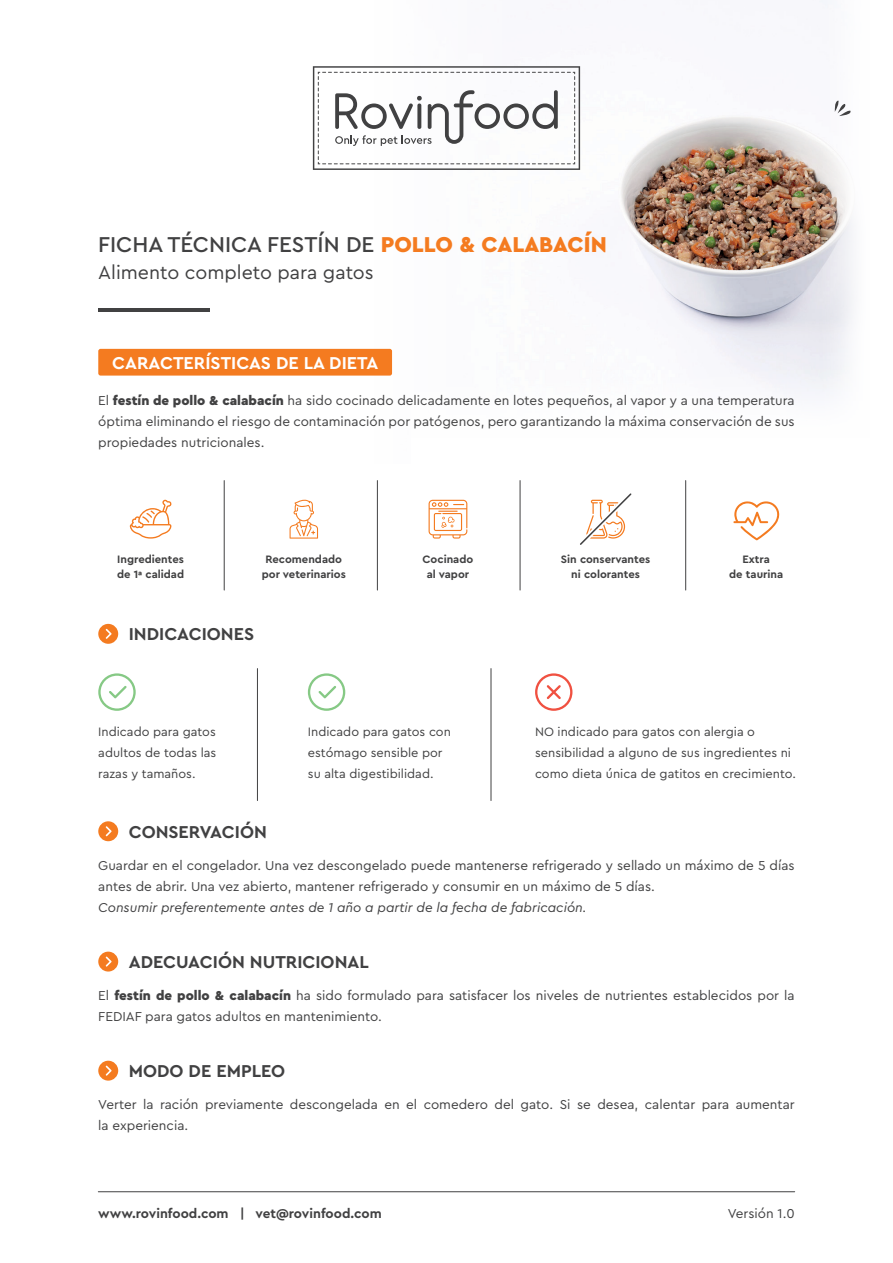
<style>
.page{position:relative;width:893px;height:1263px;background:#fff}
.page>*{position:absolute;margin:0;border:0;box-sizing:border-box;transform-origin:0 0}
.t1{font:500 22.5px "Cera Pro";color:#414142}
.t2{font:19.5px "Cera Pro";color:#414142}
.t3{font:700 18px "Cera Pro";color:#414142}
.t4{font:700 18px "Cera Pro";color:#fff}
.t5{font:13.5px/21px "Cera Pro";color:#414142}
.t6{font:italic 13.5px "Cera Pro";color:#414142}
.t7{font:700 13.5px "Cera Pro";color:#414142}
.t8{font:12.75px/21px "Cera Pro";color:#414142}
.t9{font:700 11.25px/14.1px "Cera Pro";color:#414142;text-align:center}
.s1{font-weight:900;color:#f47b20}
.s2{font-weight:900}
</style>
<div class="page">
<img style="left:580px;top:0;width:273px;height:395px">
<svg style="left:313px;top:66px;width:267px;height:104px"></svg>
<hr style="left:98px;top:308px;width:112px;height:3px;background:#414142">
<div style="left:98px;top:349px;width:294px;height:27px;background:#f47b20;border-radius:2px"></div>
<svg style="left:835px;top:100px;width:16px;height:16px"></svg>
<hr style="left:224px;top:481px;width:1px;height:109px;background:#414142">
<hr style="left:377px;top:481px;width:1px;height:109px;background:#414142">
<hr style="left:520px;top:481px;width:1px;height:109px;background:#414142">
<svg style="left:290px;top:500px;width:28px;height:39px"></svg>
<svg style="left:429px;top:500px;width:38px;height:39px"></svg>
<svg style="left:580px;top:493px;width:51px;height:52px"></svg>
<hr style="left:685px;top:481px;width:1px;height:109px;background:#414142">
<svg style="left:130px;top:499px;width:42px;height:40px"></svg>
<svg style="left:98px;top:624px;width:20px;height:20px"></svg>
<svg style="left:535px;top:673px;width:37px;height:38px"></svg>
<svg style="left:98px;top:673px;width:38px;height:38px"></svg>
<hr style="left:257px;top:668px;width:1px;height:132px;background:#414142">
<hr style="left:491px;top:668px;width:1px;height:132px;background:#414142">
<svg style="left:308px;top:673px;width:37px;height:38px"></svg>
<svg style="left:98px;top:821px;width:20px;height:20px"></svg>
<hr style="left:98px;top:1191px;width:697px;height:1px;background:#414142">
<svg style="left:98px;top:952px;width:20px;height:19px"></svg>
<svg style="left:98px;top:1061px;width:20px;height:19px"></svg>
<svg style="left:733px;top:501px;width:46px;height:39px"></svg>
<h1 class="t1" style="left:98px;top:230px;width:510px">FICHA TÉCNICA FESTÍN DE <span class="s1">POLLO &amp; CALABACÍN</span></h1>
<h2 class="t2" style="left:98px;top:259px;width:277px">Alimento completo para gatos</h2>
<h3 class="t4" style="left:112px;top:351px;width:267px">CARACTERÍSTICAS DE LA DIETA</h3>
<p class="t5" style="left:98px;top:389px;width:698px;text-align:justify">El <span class="s2">festín de pollo &amp; calabacín</span> ha sido cocinado delicadamente en lotes pequeños, al vapor y a una temperatura óptima eliminando el riesgo de contaminación por patógenos, pero garantizando la máxima conservación de sus propiedades nutricionales.</p>
<p class="t9" style="left:117px;top:552px;width:69px;text-align:left">Ingredientes de 1ª calidad</p>
<p class="t9" style="left:561px;top:552px;width:91px">Sin conservantes ni colorantes</p>
<p class="t9" style="left:729px;top:552px;width:56px">Extra<br>de taurina</p>
<p class="t9" style="left:262px;top:552px;width:86px">Recomendado por veterinarios</p>
<p class="t9" style="left:423px;top:552px;width:52px">Cocinado al vapor</p>
<h3 class="t3" style="left:129px;top:622px;width:127px">INDICACIONES</h3>
<p class="t8" style="left:98px;top:720px;width:120px;text-align:justify">Indicado para gatos adultos de todas las razas y tamaños.</p>
<p class="t8" style="left:535px;top:720px;width:262px">NO indicado para gatos con alergia o sensibilidad a alguno de sus ingredientes ni como dieta única de gatitos en crecimiento.</p>
<p class="t8" style="left:308px;top:720px;width:145px">Indicado para gatos con estómago sensible por su alta digestibilidad.</p>
<h3 class="t3" style="left:129px;top:819px;width:140px">CONSERVACIÓN</h3>
<p class="t5" style="left:98px;top:854px;width:698px">Guardar en el congelador. Una vez descongelado puede mantenerse refrigerado y sellado un máximo de 5 días antes de abrir. Una vez abierto, mantener refrigerado y consumir en un máximo de 5 días.</p>
<p class="t6" style="left:98px;top:898px;width:490px">Consumir preferentemente antes de 1 año a partir de la fecha de fabricación.</p>
<h3 class="t3" style="left:129px;top:950px;width:241px">ADECUACIÓN NUTRICIONAL</h3>
<p class="t5" style="left:98px;top:984px;width:698px">El <span class="s2">festín de pollo &amp; calabacín</span> ha sido formulado para satisfacer los niveles de nutrientes establecidos por la<br>FEDIAF para gatos adultos en mantenimiento.</p>
<h3 class="t3" style="left:129px;top:1059px;width:158px">MODO DE EMPLEO</h3>
<p class="t5" style="left:98px;top:1093px;width:698px">Verter la ración previamente descongelada en el comedero del gato. Si se desea, calentar para aumentar la experiencia.</p>
<p class="t7" style="left:98px;top:1205px;width:285px">www.rovinfood.com | vet@rovinfood.com</p>
<p class="t5" style="left:728px;top:1203px;width:68px">Versión 1.0</p>
</div>
